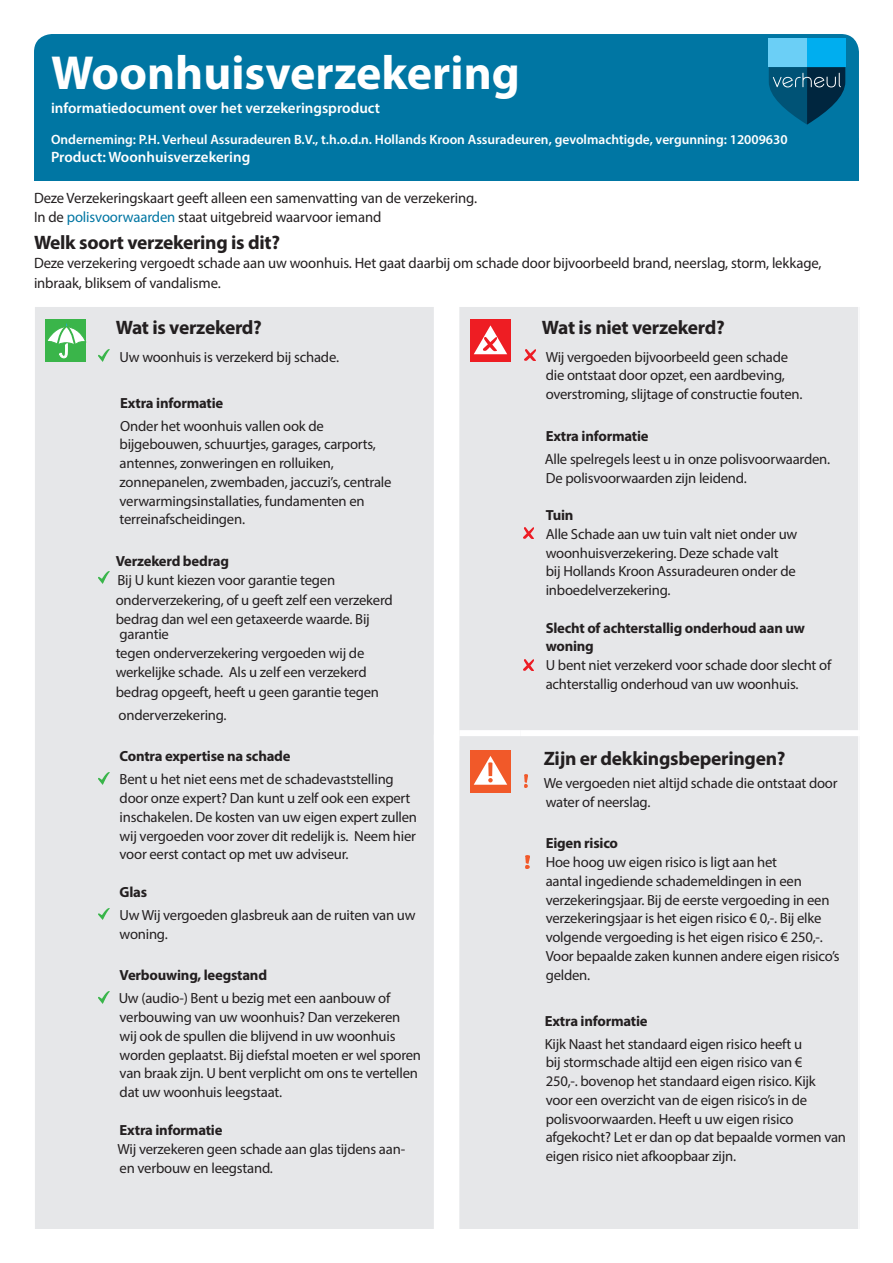
<style>
.page{position:relative;width:893px;height:1263px;background:#fff}
.page>*{position:absolute;margin:0;border:0;box-sizing:border-box;transform-origin:0 0}
.Form_title{font:700 48px "Myriad Pro";color:#fff}
.Cover_subhead{font:700 19.5px "Myriad Pro";letter-spacing:-.015em;color:#231f20}
.Form_intro{font:700 19.5px "Myriad Pro";letter-spacing:-.015em;color:#231f20}
.Covered_bullets{font:700 19.5px "Myriad Pro";letter-spacing:-.015em;color:#231f20}
.Form_intro-2{font:15px/19.5px "Myriad Pro";letter-spacing:-.01em;color:#231f20}
.Form_sub_title{font:600 15px "Myriad Pro";color:#fff}
.Company_Product_head{font:600 15px "Myriad Pro";color:#fff}
.Covered_bullets-2{font:14.7px/18.8px "Myriad Pro";letter-spacing:-.015em;color:#231f20}
.Covered_bullets-3{font:700 14.7px "Myriad Pro";letter-spacing:-.015em;color:#231f20}
.Company_Product_head-2{font:600 13.5px "Myriad Pro";color:#fff}
.s1{color:#0076a3}
.s2{font-weight:700}
</style>
<div class="page">
<div style="left:34px;top:34px;width:825px;height:147px;background:#0076a3;border-radius:18px"></div>
<div style="left:35px;top:307px;width:823px;height:922px;background:#e6e7e9"></div>
<svg style="left:769px;top:39px;width:76px;height:86px"></svg>
<svg style="left:99px;top:572px;width:10px;height:12px"></svg>
<svg style="left:523px;top:527px;width:11px;height:11px"></svg>
<svg style="left:523px;top:660px;width:11px;height:11px"></svg>
<img style="left:524px;top:774px;width:4px;height:14px">
<img style="left:526px;top:855px;width:4px;height:14px">
<p class="Form_title" style="left:51px;top:41px;width:470px">Woonhuisverzekering</p>
<p class="Form_sub_title" style="left:51px;top:98px;width:331px">informatiedocument over het verzekeringsproduct</p>
<p class="Company_Product_head-2" style="left:51px;top:131px;width:738px">Onderneming: P.H. Verheul Assuradeuren B.V., t.h.o.d.n. Hollands Kroon Assuradeuren, gevolmachtigde, vergunning: 12009630</p>
<p class="Company_Product_head" style="left:51px;top:147px;width:201px">Product: Woonhuisverzekering</p>
<p class="Form_intro-2" style="left:34px;top:188px;width:445px">Deze Verzekeringskaart geeft alleen een samenvatting van de verzekering.<br>In de <span class="s1">polisvoorwaarden</span> staat uitgebreid waarvoor iemand</p>
<p class="Form_intro" style="left:34px;top:229px;width:247px">Welk soort verzekering is dit?</p>
<p class="Form_intro-2" style="left:34px;top:253px;width:789px">Deze verzekering vergoedt schade aan uw woonhuis. Het gaat daarbij om schade door bijvoorbeeld brand, neerslag, storm, lekkage, inbraak, bliksem of vandalisme.</p>
<p class="Cover_subhead" style="left:116px;top:315px;width:148px">Wat is verzekerd?</p>
<p class="Covered_bullets-2" style="left:120px;top:347px;width:221px">Uw woonhuis is verzekerd bij schade.</p>
<p class="Covered_bullets-3" style="left:120px;top:393px;width:104px">Extra informatie</p>
<p class="Covered_bullets-2" style="left:120px;top:416px;width:273px">Onder het woonhuis vallen ook de bijgebouwen, schuurtjes, garages, carports, antennes, zonweringen en rolluiken, zonnepanelen, zwembaden, jaccuzi’s, centrale verwarmingsinstallaties, fundamenten en terreinafscheidingen.</p>
<p class="Covered_bullets-3" style="left:116px;top:551px;width:115px">Verzekerd bedrag</p>
<p class="Covered_bullets-2" style="left:118px;top:571px;width:219px">Bij U kunt kiezen voor garantie tegen</p>
<p class="Covered_bullets-2" style="left:116px;top:590px;width:279px">onderverzekering, of u geeft zelf een verzekerd</p>
<p class="Covered_bullets-2" style="left:116px;top:611px;width:256px;line-height:15px">bedrag dan wel een getaxeerde waarde. Bij garantie</p>
<p class="Covered_bullets-2" style="left:116px;top:644px;width:250px">tegen onderverzekering vergoeden wij de</p>
<p class="Covered_bullets-2" style="left:116px;top:663px;width:252px">werkelijke schade. Als u zelf een verzekerd</p>
<p class="Covered_bullets-2" style="left:116px;top:682px;width:265px">bedrag opgeeft, heeft u geen garantie tegen</p>
<p class="Covered_bullets-2" style="left:119px;top:705px;width:110px">onderverzekering.</p>
<p class="Covered_bullets-3" style="left:120px;top:747px;width:173px">Contra expertise na schade</p>
<p class="Covered_bullets-2" style="left:120px;top:770px;width:299px">Bent u het niet eens met de schadevaststelling door onze expert? Dan kunt u zelf ook een expert inschakelen. De kosten van uw eigen expert zullen wij vergoeden voor zover dit redelijk is. Neem hier voor eerst contact op met uw adviseur.</p>
<p class="Covered_bullets-3" style="left:120px;top:882px;width:29px">Glas</p>
<p class="Covered_bullets-2" style="left:120px;top:905px;width:297px">Uw Wij vergoeden glasbreuk aan de ruiten van uw woning.</p>
<p class="Covered_bullets-3" style="left:120px;top:966px;width:149px">Verbouwing, leegstand</p>
<p class="Covered_bullets-2" style="left:119px;top:989px;width:304px">Uw (audio-) Bent u bezig met een aanbouw of verbouwing van uw woonhuis? Dan verzekeren<br>wij ook de spullen die blijvend in uw woonhuis worden geplaatst. Bij diefstal moeten er wel sporen van braak zijn. U bent verplicht om ons te vertellen dat uw woonhuis leegstaat.</p>
<p class="Covered_bullets-3" style="left:120px;top:1120px;width:104px">Extra informatie</p>
<p class="Covered_bullets-2" style="left:118px;top:1139px;width:289px">Wij verzekeren geen schade aan glas tijdens aan&shy;en verbouw en leegstand.</p>
<p class="Cover_subhead" style="left:542px;top:315px;width:184px">Wat is niet verzekerd?</p>
<p class="Covered_bullets-2" style="left:546px;top:347px;width:258px">Wij vergoeden bijvoorbeeld geen schade die ontstaat door opzet, een aardbeving, overstroming, slijtage of constructie fouten.</p>
<p class="Covered_bullets-3" style="left:546px;top:426px;width:104px">Extra informatie</p>
<p class="Covered_bullets-2" style="left:545px;top:449px;width:287px">Alle spelregels leest u in onze polisvoorwaarden.<br>De polisvoorwaarden zijn leidend.</p>
<p class="Covered_bullets-2" style="left:546px;top:505px;width:253px"><span class="s2">Tuin<br></span>Alle Schade aan uw tuin valt niet onder uw woonhuisverzekering. Deze schade valt<br>bij Hollands Kroon Assuradeuren onder de inboedelverzekering.</p>
<p class="Covered_bullets-2" style="left:546px;top:618px;width:287px"><span class="s2">Slecht of achterstallig onderhoud aan uw woning<br></span>U bent niet verzekerd voor schade door slecht of achterstallig onderhoud van uw woonhuis.</p>
<p class="Covered_bullets" style="left:544px;top:745px;width:243px">Zijn er dekkingsbeperingen?</p>
<p class="Covered_bullets-2" style="left:544px;top:773px;width:295px">We vergoeden niet altijd schade die ontstaat door water of neerslag.</p>
<p class="Covered_bullets-2" style="left:546px;top:834px;width:296px"><span class="s2">Eigen risico<br></span>Hoe hoog uw eigen risico is ligt aan het<br>aantal ingediende schademeldingen in een verzekeringsjaar. Bij de eerste vergoeding in een verzekeringsjaar is het eigen risico € 0,-. Bij elke volgende vergoeding is het eigen risico € 250,-.<br>Voor bepaalde zaken kunnen andere eigen risico’s gelden.</p>
<p class="Covered_bullets-3" style="left:545px;top:1011px;width:104px">Extra informatie</p>
<p class="Covered_bullets-2" style="left:545px;top:1034px;width:303px">Kijk Naast het standaard eigen risico heeft u<br>bij stormschade altijd een eigen risico van €<br>250,-. bovenop het standaard eigen risico. Kijk<br>voor een overzicht van de eigen risico’s in de polisvoorwaarden. Heeft u uw eigen risico afgekocht? Let er dan op dat bepaalde vormen van eigen risico niet afkoopbaar zijn.</p>
</div>
